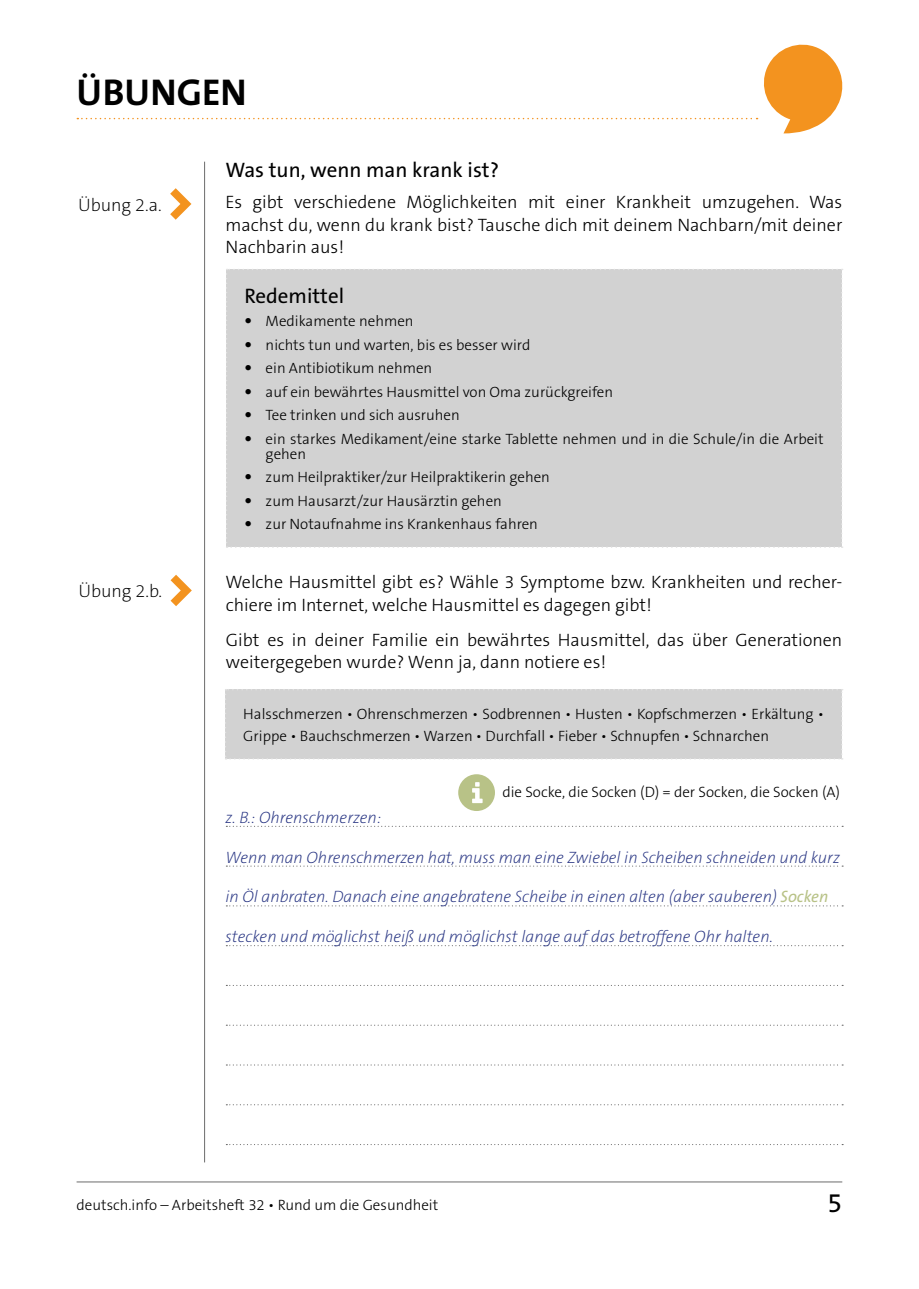
<style>
.page{position:relative;width:919px;height:1289px;background:#fff}
.page>*{position:absolute;margin:0;border:0;box-sizing:border-box;transform-origin:0 0}
.t1{font:700 37.5px "The Sans B7";color:#000}
.t2{font:27px "The Sans B5 Plain";color:#000}
.ExerciseTitle{font:21px "The Sans B5 Plain";color:#000}
.NoteTitle{font:21px "The Sans B5 Plain";color:#000}
.NormalText{font:300 18px/22.5px "The Sans B3";color:#000}
.t3{font:200 18px "The Sans B2";color:#000}
.Handwritting{font:italic 200 16.5px "The Sans B2";color:#283583}
.NoteText{font:300 15px/15px "The Sans B3";color:#000}
.s1{font-family:"The Sans B7";font-weight:700;font-size:18px}
.s2{font-family:"The Sans B5 Plain";font-weight:400;color:#b8c287}
</style>
<div class="page">
<svg style="left:77px;top:44px;width:766px;height:89px"></svg>
<hr style="left:77px;top:1181px;width:765px;height:1px;background:#6c6c6c">
<hr style="left:204px;top:162px;width:1px;height:1000px;background:#6c6c6c">
<svg style="left:170px;top:188px;width:21px;height:32px"></svg>
<div style="left:226px;top:269px;width:616px;height:279px;background:#d2d2d2"></div>
<svg style="left:170px;top:574px;width:22px;height:32px"></svg>
<div style="left:225px;top:689px;width:617px;height:70px;background:#d2d2d2"></div>
<svg style="left:458px;top:774px;width:37px;height:37px"></svg>
<svg style="left:226px;top:825px;width:617px;height:1px"></svg>
<svg style="left:226px;top:865px;width:617px;height:1px"></svg>
<svg style="left:226px;top:905px;width:617px;height:1px"></svg>
<svg style="left:226px;top:945px;width:617px;height:1px"></svg>
<svg style="left:226px;top:984px;width:617px;height:2px"></svg>
<svg style="left:226px;top:1024px;width:617px;height:1px"></svg>
<svg style="left:226px;top:1064px;width:617px;height:1px"></svg>
<svg style="left:226px;top:1104px;width:617px;height:1px"></svg>
<svg style="left:226px;top:1144px;width:617px;height:1px"></svg>
<h1 class="t1" style="left:77px;top:72px;width:172px">ÜBUNGEN</h1>
<p class="t3" style="left:78px;top:195px;width:85px">Übung 2.a.</p>
<p class="t3" style="left:78px;top:581px;width:85px">Übung 2.b.</p>
<p class="ExerciseTitle" style="left:225px;top:159px;width:275px">Was tun, wenn man krank ist?</p>
<p class="NormalText" style="left:225px;top:191px;width:618px;text-align:justify">Es gibt verschiedene Möglichkeiten mit einer Krankheit umzugehen. Was machst du, wenn du krank bist? Tausche dich mit deinem Nachbarn/mit deiner Nachbarin aus!</p>
<p class="NoteTitle" style="left:244px;top:284px;width:101px">Redemittel</p>
<p class="NoteText" style="left:244px;top:314px;width:171px"><span class="s1">•</span> Medikamente nehmen</p>
<p class="NoteText" style="left:244px;top:338px;width:287px"><span class="s1">•</span> nichts tun und warten, bis es besser wird</p>
<p class="NoteText" style="left:244px;top:361px;width:189px"><span class="s1">•</span> ein Antibiotikum nehmen</p>
<p class="NoteText" style="left:244px;top:385px;width:370px"><span class="s1">•</span> auf ein bewährtes Hausmittel von Oma zurückgreifen</p>
<p class="NoteText" style="left:244px;top:408px;width:217px"><span class="s1">•</span> Tee trinken und sich ausruhen</p>
<p class="NoteText" style="left:265px;top:432px;width:559px;text-indent:-21px"><span class="s1">•</span> ein starkes Medikament/eine starke Tablette nehmen und in die Schule/in die Arbeit gehen</p>
<p class="NoteText" style="left:244px;top:470px;width:307px"><span class="s1">•</span> zum Heilpraktiker/zur Heilpraktikerin gehen</p>
<p class="NoteText" style="left:244px;top:494px;width:259px"><span class="s1">•</span> zum Hausarzt/zur Hausärztin gehen</p>
<p class="NoteText" style="left:244px;top:517px;width:295px"><span class="s1">•</span> zur Notaufnahme ins Krankenhaus fahren</p>
<p class="NormalText" style="left:225px;top:571px;width:618px">Welche Hausmittel gibt es? Wähle 3 Symptome bzw. Krankheiten und recher&shy;chiere im Internet, welche Hausmittel es dagegen gibt!</p>
<p class="NormalText" style="left:226px;top:629px;width:618px">Gibt es in deiner Familie ein bewährtes Hausmittel, das über Generationen weitergegeben wurde? Wenn ja, dann notiere es!</p>
<p class="NoteText" style="left:243px;top:702px;width:582px;line-height:22.5px">Halsschmerzen • Ohrenschmerzen • Sodbrennen • Husten • Kopfschmerzen • Erkältung •<br>Grippe • Bauchschmerzen • Warzen • Durchfall • Fieber • Schnupfen • Schnarchen</p>
<p class="NoteText" style="left:502px;top:784px;width:339px">die Socke, die Socken (D) = der Socken, die Socken (A)</p>
<p class="Handwritting" style="left:225px;top:808px;width:157px">z. B.: Ohrenschmerzen:</p>
<p class="Handwritting" style="left:225px;top:848px;width:616px">Wenn man Ohrenschmerzen hat, muss man eine Zwiebel in Scheiben schneiden und kurz</p>
<p class="Handwritting" style="left:225px;top:888px;width:604px">in Öl anbraten. Danach eine angebratene Scheibe in einen alten (aber sauberen) <span class="s2">Socken</span></p>
<p class="Handwritting" style="left:225px;top:927px;width:549px">stecken und möglichst heiß und möglichst lange auf das betroffene Ohr halten.</p>
<p class="NoteText" style="left:77px;top:1197px;width:363px">deutsch.info – Arbeitsheft 32 • Rund um die Gesundheit</p>
<h2 class="t2" style="left:827px;top:1188px;width:16px">5</h2>
</div>
